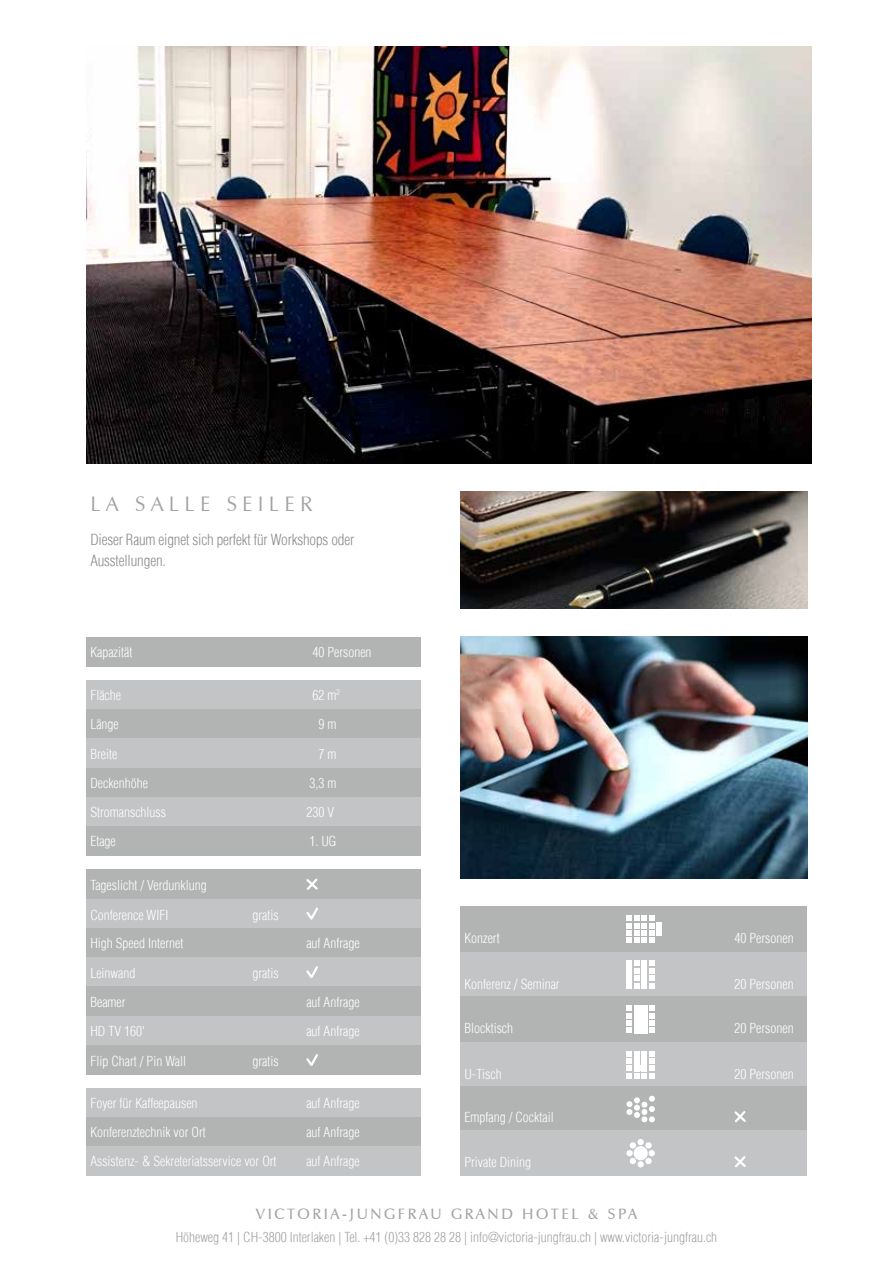
<style>
.page{position:relative;width:893px;height:1263px;background:#fff}
.page>*{position:absolute;margin:0;border:0;box-sizing:border-box;transform-origin:0 0}
.t1{font:21px "Zapf Humanist 601 BT";letter-spacing:.25em;color:#a2a3a3}
.t2{font:300 condensed 15px/21px "Helvetica LT";letter-spacing:-.01em;color:#8a8c8c}
.t3{font:600 15px "Zapf Humanist 601 BT";letter-spacing:.175em;color:#a2a3a3}
.t4{font:300 condensed 13.5px "Helvetica LT";color:#fff}
.t5{font:300 condensed 13.5px "Helvetica LT";color:#a2a3a3}
</style>
<div class="page">
<img style="left:460px;top:636px;width:347px;height:243px">
<img style="left:86px;top:47px;width:725px;height:416px">
<div style="left:86px;top:680px;width:335px;height:29px;background:#c3c4c5"></div>
<div style="left:86px;top:709px;width:335px;height:30px;background:#b2b3b3"></div>
<div style="left:86px;top:739px;width:335px;height:29px;background:#c3c4c5"></div>
<div style="left:86px;top:768px;width:335px;height:29px;background:#b2b3b3"></div>
<div style="left:86px;top:797px;width:335px;height:29px;background:#c3c4c5"></div>
<div style="left:86px;top:870px;width:335px;height:29px;background:#b2b3b3"></div>
<svg style="left:306px;top:878px;width:12px;height:12px"></svg>
<div style="left:86px;top:899px;width:335px;height:29px;background:#c3c4c5"></div>
<svg style="left:306px;top:907px;width:12px;height:13px"></svg>
<div style="left:86px;top:928px;width:335px;height:29px;background:#b2b3b3"></div>
<div style="left:86px;top:957px;width:335px;height:30px;background:#c3c4c5"></div>
<svg style="left:306px;top:966px;width:12px;height:12px"></svg>
<div style="left:86px;top:987px;width:335px;height:29px;background:#b2b3b3"></div>
<div style="left:86px;top:1016px;width:335px;height:29px;background:#c3c4c5"></div>
<div style="left:86px;top:1045px;width:335px;height:29px;background:#b2b3b3"></div>
<svg style="left:306px;top:1054px;width:12px;height:12px"></svg>
<div style="left:86px;top:1088px;width:335px;height:29px;background:#c3c4c5"></div>
<div style="left:86px;top:1117px;width:335px;height:30px;background:#b2b3b3"></div>
<div style="left:86px;top:1147px;width:335px;height:29px;background:#c3c4c5"></div>
<div style="left:460px;top:906px;width:347px;height:46px;background:#b2b3b3"></div>
<svg style="left:626px;top:915px;width:29px;height:28px"></svg>
<div style="left:656px;top:922px;width:6px;height:14px;background:#fff"></div>
<div style="left:460px;top:952px;width:347px;height:45px;background:#c3c4c5"></div>
<svg style="left:626px;top:960px;width:29px;height:28px"></svg>
<div style="left:460px;top:996px;width:347px;height:46px;background:#b2b3b3"></div>
<div style="left:634px;top:1005px;width:13px;height:28px;background:#fff"></div>
<svg style="left:649px;top:1005px;width:6px;height:28px"></svg>
<svg style="left:626px;top:1005px;width:6px;height:28px"></svg>
<div style="left:460px;top:1042px;width:347px;height:45px;background:#c3c4c5"></div>
<svg style="left:626px;top:1051px;width:29px;height:28px"></svg>
<div style="left:634px;top:1065px;width:13px;height:6px;background:#fff"></div>
<div style="left:460px;top:1086px;width:347px;height:46px;background:#b2b3b3"></div>
<svg style="left:626px;top:1096px;width:29px;height:26px"></svg>
<svg style="left:734px;top:1111px;width:12px;height:12px"></svg>
<div style="left:460px;top:1130px;width:347px;height:46px;background:#c3c4c5"></div>
<div style="left:626px;top:1150px;width:7px;height:6px;background:#fff;border-radius:50%"></div>
<svg style="left:629px;top:1139px;width:26px;height:28px"></svg>
<svg style="left:734px;top:1156px;width:12px;height:12px"></svg>
<div style="left:86px;top:826px;width:335px;height:30px;background:#b2b3b3"></div>
<div style="left:86px;top:638px;width:335px;height:29px;background:#b2b3b3"></div>
<img style="left:460px;top:491px;width:347px;height:118px">
<h1 class="t1" style="left:90px;top:491px;width:224px">LA SALLE SEILER</h1>
<p class="t2" style="left:90px;top:529px;width:265px">Dieser Raum eignet sich perfekt für Workshops oder<br>Ausstellungen.</p>
<p class="t4" style="left:90px;top:644px;width:43px">Kapazität</p>
<p class="t4" style="left:312px;top:644px;width:61px">40 Personen</p>
<p class="t4" style="left:90px;top:687px;width:32px">Fläche</p>
<p class="t4" style="left:312px;top:687px;width:29px">62 m<sup>2</sup></p>
<p class="t4" style="left:90px;top:716px;width:30px">Länge</p>
<p class="t4" style="left:318px;top:716px;width:19px">9 m</p>
<p class="t4" style="left:90px;top:745px;width:28px">Breite</p>
<p class="t4" style="left:318px;top:745px;width:19px">7 m</p>
<p class="t4" style="left:90px;top:774px;width:59px">Deckenhöhe</p>
<p class="t4" style="left:309px;top:774px;width:28px">3,3 m</p>
<p class="t4" style="left:90px;top:804px;width:77px">Stromanschluss</p>
<p class="t4" style="left:306px;top:804px;width:29px">230 V</p>
<p class="t4" style="left:90px;top:833px;width:27px">Etage</p>
<p class="t4" style="left:309px;top:833px;width:28px">1. UG</p>
<p class="t4" style="left:90px;top:877px;width:118px">Tageslicht / Verdunklung</p>
<p class="t4" style="left:90px;top:906px;width:79px">Conference WIFI</p>
<p class="t4" style="left:252px;top:906px;width:28px">gratis</p>
<p class="t4" style="left:90px;top:935px;width:94px">High Speed Internet</p>
<p class="t4" style="left:306px;top:935px;width:55px">auf Anfrage</p>
<p class="t4" style="left:90px;top:965px;width:46px">Leinwand</p>
<p class="t4" style="left:252px;top:965px;width:28px">gratis</p>
<p class="t4" style="left:90px;top:993px;width:37px">Beamer</p>
<p class="t4" style="left:306px;top:993px;width:55px">auf Anfrage</p>
<p class="t4" style="left:90px;top:1022px;width:56px">HD TV 160'</p>
<p class="t4" style="left:306px;top:1022px;width:55px">auf Anfrage</p>
<p class="t4" style="left:90px;top:1053px;width:97px">Flip Chart / Pin Wall</p>
<p class="t4" style="left:252px;top:1053px;width:28px">gratis</p>
<p class="t4" style="left:90px;top:1094px;width:109px">Foyer für Kaffeepausen</p>
<p class="t4" style="left:306px;top:1094px;width:55px">auf Anfrage</p>
<p class="t4" style="left:90px;top:1124px;width:117px">Konferenztechnik vor Ort</p>
<p class="t4" style="left:306px;top:1124px;width:55px">auf Anfrage</p>
<p class="t4" style="left:90px;top:1153px;width:188px">Assistenz- &amp; Sekreteriatsservice vor Ort</p>
<p class="t4" style="left:306px;top:1153px;width:55px">auf Anfrage</p>
<p class="t4" style="left:464px;top:930px;width:37px">Konzert</p>
<p class="t4" style="left:734px;top:930px;width:61px">40 Personen</p>
<p class="t4" style="left:464px;top:975px;width:97px">Konferenz / Seminar</p>
<p class="t4" style="left:734px;top:975px;width:61px">20 Personen</p>
<p class="t4" style="left:464px;top:1020px;width:50px">Blocktisch</p>
<p class="t4" style="left:734px;top:1020px;width:61px">20 Personen</p>
<p class="t4" style="left:464px;top:1065px;width:39px">U-Tisch</p>
<p class="t4" style="left:734px;top:1065px;width:61px">20 Personen</p>
<p class="t4" style="left:464px;top:1109px;width:91px">Empfang / Cocktail</p>
<p class="t4" style="left:464px;top:1154px;width:68px">Private Dining</p>
<p class="t3" style="left:256px;top:1205px;width:383px">VICTORIA-JUNGFRAU GRAND HOTEL &amp; SPA</p>
<p class="t5" style="left:176px;top:1228px;width:543px">Höheweg 41 | CH-3800 Interlaken | Tel. +41 (0)33 828 28 28 | info@victoria-jungfrau.ch | www.victoria-jungfrau.ch</p>
</div>
